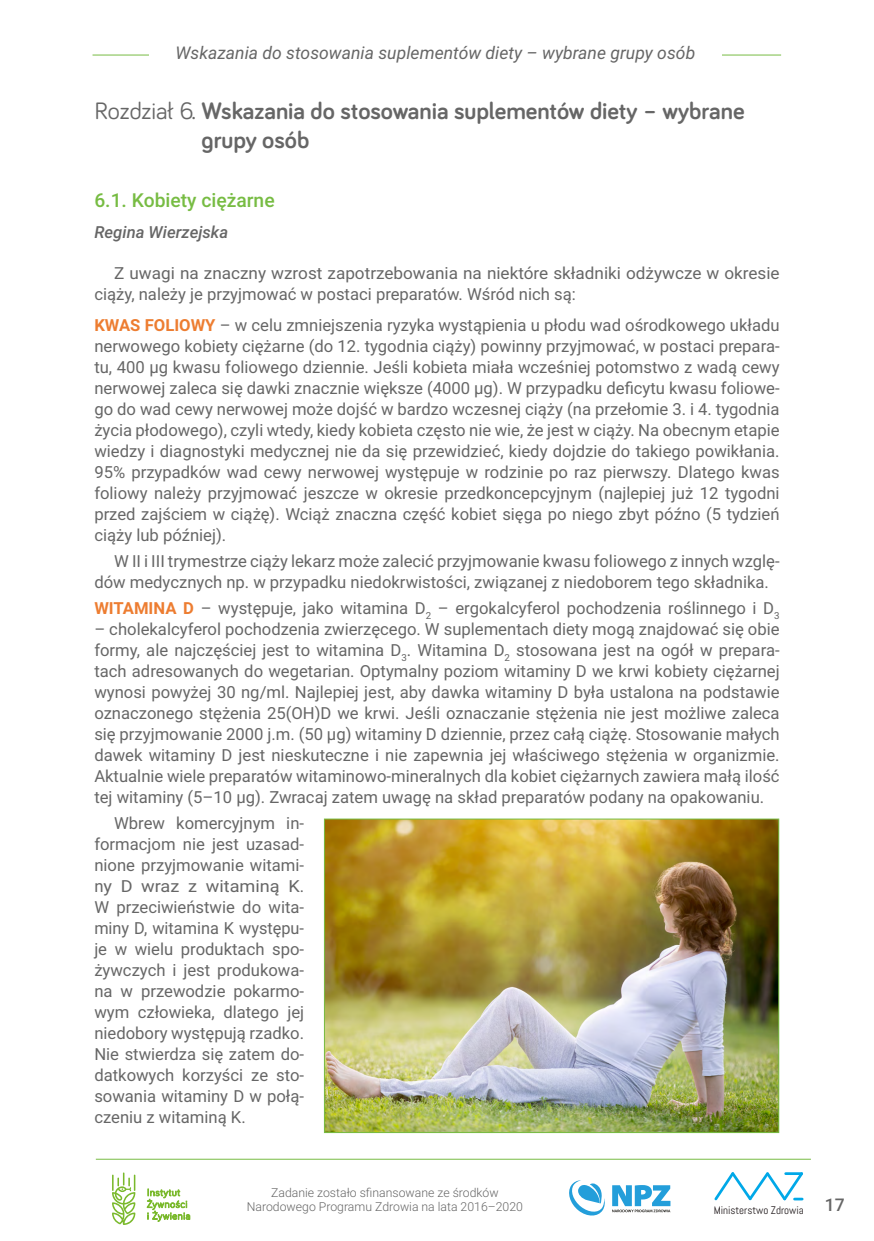
<style>
.page{position:relative;width:874px;height:1241px;background:#fff}
.page>*{position:absolute;margin:0;border:0;box-sizing:border-box;transform-origin:0 0}
.t1{font:700 24.5px/29.4px "Bariol";color:#666}
.t2{font:500 19.25px "Roboto";color:#77bc43}
.t3{font:italic 17.5px "Roboto";color:#666}
.t4{font:500 17.5px "Roboto";color:#666}
.t5{font:16.62px/21px "Roboto";color:#666;text-align:justify}
.t6{font:italic 500 16.62px "Roboto";color:#666}
.t7{font:300 12.25px/14.7px "Roboto";color:#666;text-align:center}
.t8{font:11.03px "Abel";color:#211a1c}
.s1{font-weight:400}
.s2{font-weight:700;color:#ed7d31}
</style>
<div class="page">
<hr style="left:96px;top:1158px;width:714px;height:1px;background:#77bc43">
<hr style="left:92px;top:55px;width:688px;height:1px;background:#77bc43">
<svg style="left:147px;top:1188px;width:43px;height:34px"></svg>
<svg style="left:112px;top:1172px;width:23px;height:52px"></svg>
<svg style="left:714px;top:1172px;width:90px;height:29px"></svg>
<svg style="left:569px;top:1180px;width:36px;height:35px"></svg>
<svg style="left:612px;top:1185px;width:58px;height:26px"></svg>
<div style="left:149px;top:38px;width:572px;height:29px;background:#fff"></div>
<img style="left:326px;top:820px;width:450px;height:310px">
<div style="left:324px;top:818px;width:454px;height:314px;border:1px solid #77bc43"></div>
<p class="t3" style="left:175px;top:41px;width:521px">Wskazania do stosowania suplementów diety – wybrane grupy osób</p>
<h1 class="t1" style="left:201px;top:95px;width:544px;text-indent:-107px"><span class="s1">Rozdział 6.</span> Wskazania do stosowania suplementów diety – wybrane grupy osób</h1>
<p class="t2" style="left:94px;top:187px;width:182px">6.1. Kobiety ciężarne</p>
<p class="t6" style="left:94px;top:220px;width:135px">Regina Wierzejska</p>
<p class="t5" style="left:94px;top:262px;width:686px;text-indent:20px">Z uwagi na znaczny wzrost zapotrzebowania na niektóre składniki odżywcze w okresie ciąży, należy je przyjmować w postaci preparatów. Wśród nich są:</p>
<p class="t5" style="left:94px;top:314px;width:686px"><span class="s2">KWAS FOLIOWY</span> – w celu zmniejszenia ryzyka wystąpienia u płodu wad ośrodkowego układu nerwowego kobiety ciężarne (do 12. tygodnia ciąży) powinny przyjmować, w postaci prepara&shy;tu, 400 µg kwasu foliowego dziennie. Jeśli kobieta miała wcześniej potomstwo z wadą cewy nerwowej zaleca się dawki znacznie większe (4000 µg). W przypadku deficytu kwasu foliowe&shy;go do wad cewy nerwowej może dojść w bardzo wczesnej ciąży (na przełomie 3. i 4. tygodnia życia płodowego), czyli wtedy, kiedy kobieta często nie wie, że jest w ciąży. Na obecnym etapie wiedzy i diagnostyki medycznej nie da się przewidzieć, kiedy dojdzie do takiego powikłania.<br>95% przypadków wad cewy nerwowej występuje w rodzinie po raz pierwszy. Dlatego kwas foliowy należy przyjmować jeszcze w okresie przedkoncepcyjnym (najlepiej już 12 tygodni przed zajściem w ciążę). Wciąż znaczna część kobiet sięga po niego zbyt późno (5 tydzień ciąży lub później).</p>
<p class="t5" style="left:94px;top:549px;width:686px;text-indent:20px">W II i III trymestrze ciąży lekarz może zalecić przyjmowanie kwasu foliowego z innych wzglę&shy;dów medycznych np. w przypadku niedokrwistości, związanej z niedoborem tego składnika.</p>
<p class="t5" style="left:94px;top:596px;width:686px"><span class="s2">WITAMINA D</span> – występuje, jako witamina D<sub>2</sub> – ergokalcyferol pochodzenia roślinnego i D<sub>3</sub></p>
<p class="t5" style="left:94px;top:617px;width:686px">– cholekalcyferol pochodzenia zwierzęcego. W suplementach diety mogą znajdować się obie formy, ale najczęściej jest to witamina D<sub>3</sub>. Witamina D<sub>2</sub> stosowana jest na ogół w prepara&shy;tach adresowanych do wegetarian. Optymalny poziom witaminy D we krwi kobiety ciężarnej wynosi powyżej 30 ng/ml. Najlepiej jest, aby dawka witaminy D była ustalona na podstawie oznaczonego stężenia 25(OH)D we krwi. Jeśli oznaczanie stężenia nie jest możliwe zaleca się przyjmowanie 2000 j.m. (50 µg) witaminy D dziennie, przez całą ciążę. Stosowanie małych dawek witaminy D jest nieskuteczne i nie zapewnia jej właściwego stężenia w organizmie.<br>Aktualnie wiele preparatów witaminowo-mineralnych dla kobiet ciężarnych zawiera małą ilość tej witaminy (5–10 µg). Zwracaj zatem uwagę na skład preparatów podany na opakowaniu.</p>
<p class="t5" style="left:94px;top:811px;width:211px;text-indent:20px">Wbrew komercyjnym in&shy;formacjom nie jest uzasad&shy;nione przyjmowanie witami&shy;ny D wraz z witaminą K.<br>W przeciwieństwie do wita&shy;miny D, witamina K występu&shy;je w wielu produktach spo&shy;żywczych i jest produkowa&shy;na w przewodzie pokarmo&shy;wym człowieka, dlatego jej niedobory występują rzadko.<br>Nie stwierdza się zatem do&shy;datkowych korzyści ze sto&shy;sowania witaminy D w połą&shy;czeniu z witaminą K.</p>
<p class="t7" style="left:247px;top:1184px;width:277px">Zadanie zostało sfinansowane ze środków<br>Narodowego Programu Zdrowia na lata 2016–2020</p>
<p class="t8" style="left:713px;top:1203px;width:91px">Ministerstwo Zdrowia</p>
<p class="t4" style="left:824px;top:1192px;width:21px">17</p>
</div>
